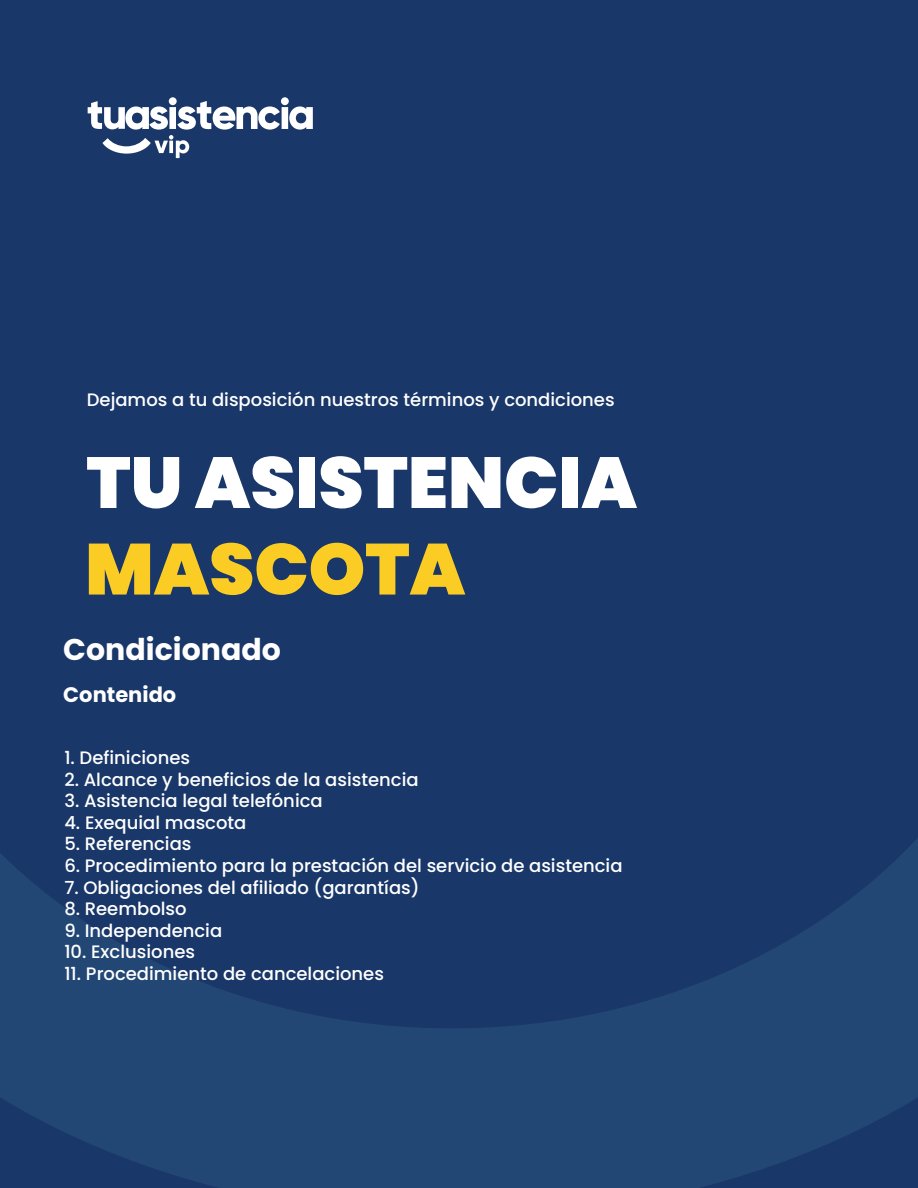
<style>
.page{position:relative;width:918px;height:1188px;background:#193768}
.page>*{position:absolute;margin:0;border:0;box-sizing:border-box;transform-origin:0 0}
.t1{font:900 72px "Poppins";color:#fff}
.t2{font:900 72px "Poppins";color:#fbcd24}
.t3{font:700 30px "Poppins";color:#fff}
.t4{font:700 21px "Poppins";color:#fff}
.t5{font:500 18px "Poppins";color:#fff}
</style>
<div class="page">
<svg style="left:88px;top:97px;width:225px;height:61px"></svg>
<svg style="left:0;top:838px;width:918px;height:350px;fill:#224774"></svg>
<p class="t5" style="left:87px;top:389px;width:529px">Dejamos a tu disposición nuestros términos y condiciones</p>
<h1 class="t1" style="left:86px;top:441px;width:552px">TU ASISTENCIA</h1>
<h1 class="t2" style="left:85px;top:528px;width:382px">MASCOTA</h1>
<h2 class="t3" style="left:63px;top:632px;width:219px">Condicionado</h2>
<p class="t4" style="left:63px;top:683px;width:114px">Contenido</p>
<p class="t5" style="left:64px;top:747px;width:127px">1. Definiciones</p>
<p class="t5" style="left:64px;top:769px;width:356px">2. Alcance y beneficios de la asistencia</p>
<p class="t5" style="left:64px;top:790px;width:260px">3. Asistencia legal telefónica</p>
<p class="t5" style="left:64px;top:812px;width:184px">4. Exequial mascota</p>
<p class="t5" style="left:64px;top:834px;width:129px">5. Referencias</p>
<p class="t5" style="left:64px;top:855px;width:560px">6. Procedimiento para la prestación del servicio de asistencia</p>
<p class="t5" style="left:64px;top:877px;width:357px">7. Obligaciones del afiliado (garantías)</p>
<p class="t5" style="left:64px;top:898px;width:124px">8. Reembolso</p>
<p class="t5" style="left:64px;top:920px;width:159px">9. Independencia</p>
<p class="t5" style="left:64px;top:942px;width:132px">10. Exclusiones</p>
<p class="t5" style="left:64px;top:963px;width:321px">11. Procedimiento de cancelaciones</p>
</div>
